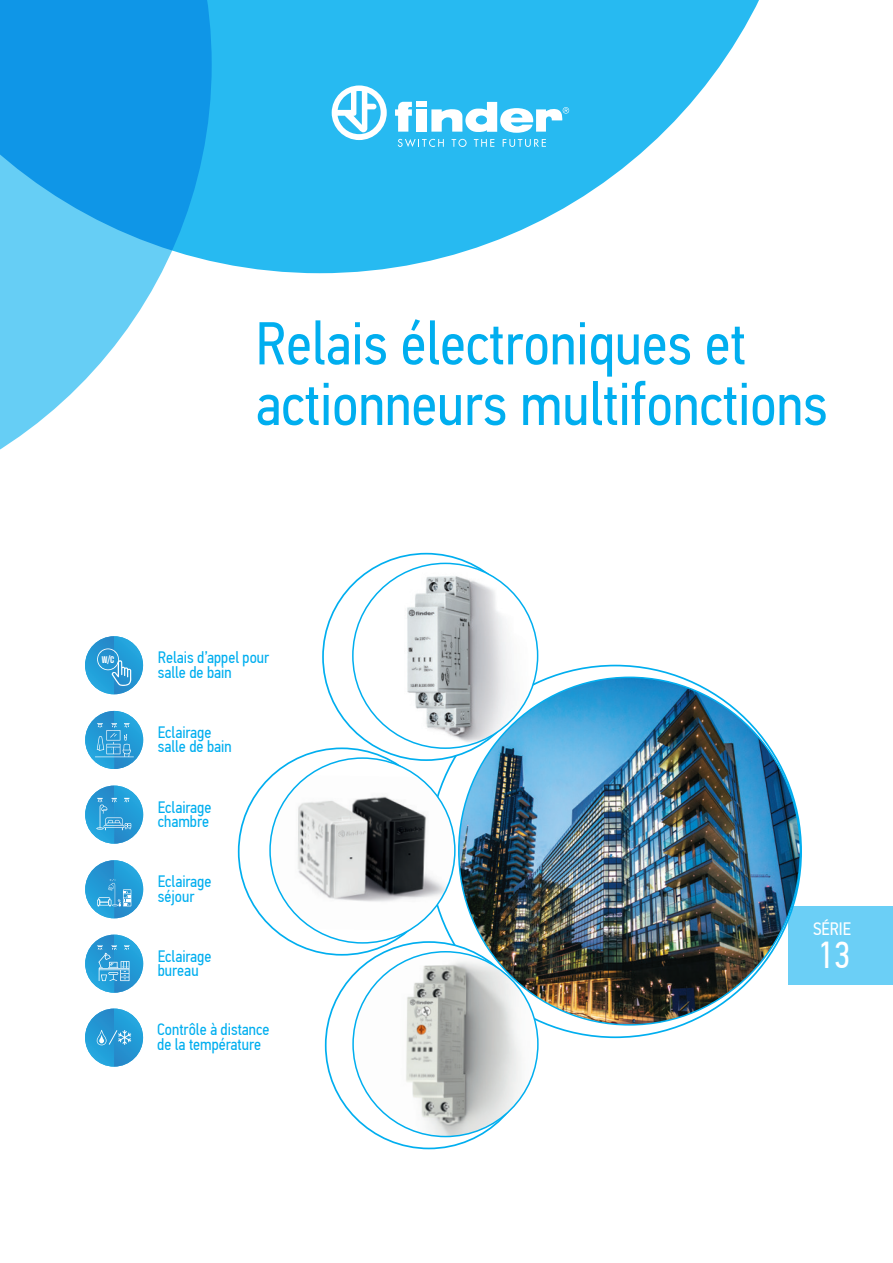
<style>
.page{position:relative;width:893px;height:1263px;background:#fff}
.page>*{position:absolute;margin:0;border:0;box-sizing:border-box;transform-origin:0 0}
.Normale{font:60.6px/60.6px "PF Din Text Cond Pro";color:#00aeef}
.t1{font:37.5px "PF Din Text Cond Pro";color:#fff}
.t2{font:18px "PF Din Text Cond Pro";color:#fff}
.t3{font:16.5px/14.4px "PF Din Text Cond Pro";color:#00aeef}
.t4{font:600 9.3px "Atrament Std";color:#fff}
</style>
<div class="page">
<div style="left:788px;top:906px;width:105px;height:78px;background:#6bcff6"></div>
<img style="left:85px;top:636px;width:58px;height:58px">
<svg style="left:97px;top:648px;width:34px;height:38px"></svg>
<img style="left:85px;top:860px;width:58px;height:58px">
<svg style="left:97px;top:879px;width:34px;height:27px"></svg>
<img style="left:85px;top:711px;width:58px;height:58px">
<svg style="left:95px;top:723px;width:39px;height:34px"></svg>
<img style="left:85px;top:786px;width:58px;height:58px">
<svg style="left:96px;top:798px;width:35px;height:32px"></svg>
<img style="left:85px;top:935px;width:58px;height:58px">
<svg style="left:97px;top:945px;width:33px;height:36px"></svg>
<img style="left:382px;top:563px;width:155px;height:185px">
<img style="left:270px;top:775px;width:183px;height:155px">
<img style="left:353px;top:952px;width:185px;height:184px;border-radius:92px">
<img style="left:459px;top:677px;width:341px;height:348px">
<svg style="left:212px;top:0;width:547px;height:273px;fill:#27baf1"></svg>
<svg style="left:0;top:0;width:212px;height:450px"></svg>
<svg style="left:332px;top:85px;width:55px;height:55px"></svg>
<svg style="left:431px;top:102px;width:138px;height:31px"></svg>
<svg style="left:395px;top:102px;width:17px;height:30px"></svg>
<div style="left:416px;top:109px;width:10px;height:23px;background:#fff"></div>
<div style="left:416px;top:102px;width:10px;height:5px;background:#fff"></div>
<svg style="left:398px;top:139px;width:46px;height:8px"></svg>
<svg style="left:452px;top:139px;width:15px;height:8px"></svg>
<svg style="left:474px;top:139px;width:20px;height:8px"></svg>
<svg style="left:503px;top:139px;width:43px;height:8px"></svg>
<img style="left:85px;top:1008px;width:58px;height:58px">
<svg style="left:97px;top:1030px;width:34px;height:15px"></svg>
<p class="Normale" style="left:256px;top:313px;width:574px">Relais électroniques et actionneurs multifonctions</p>
<p class="t4" style="left:102px;top:653px;width:14px">W/C</p>
<p class="t3" style="left:158px;top:650px;width:113px;line-height:15px">Relais d’appel pour salle de bain</p>
<p class="t3" style="left:158px;top:725px;width:75px">Eclairage salle de bain</p>
<p class="t3" style="left:158px;top:800px;width:55px">Eclairage chambre</p>
<p class="t3" style="left:158px;top:874px;width:55px">Eclairage séjour</p>
<p class="t3" style="left:158px;top:949px;width:55px">Eclairage bureau</p>
<p class="t3" style="left:157px;top:1022px;width:114px;line-height:15px">Contrôle à distance de la température</p>
<p class="t2" style="left:813px;top:918px;width:39px">SÉRIE</p>
<h2 class="t1" style="left:817px;top:933px;width:34px">13</h2>
</div>
